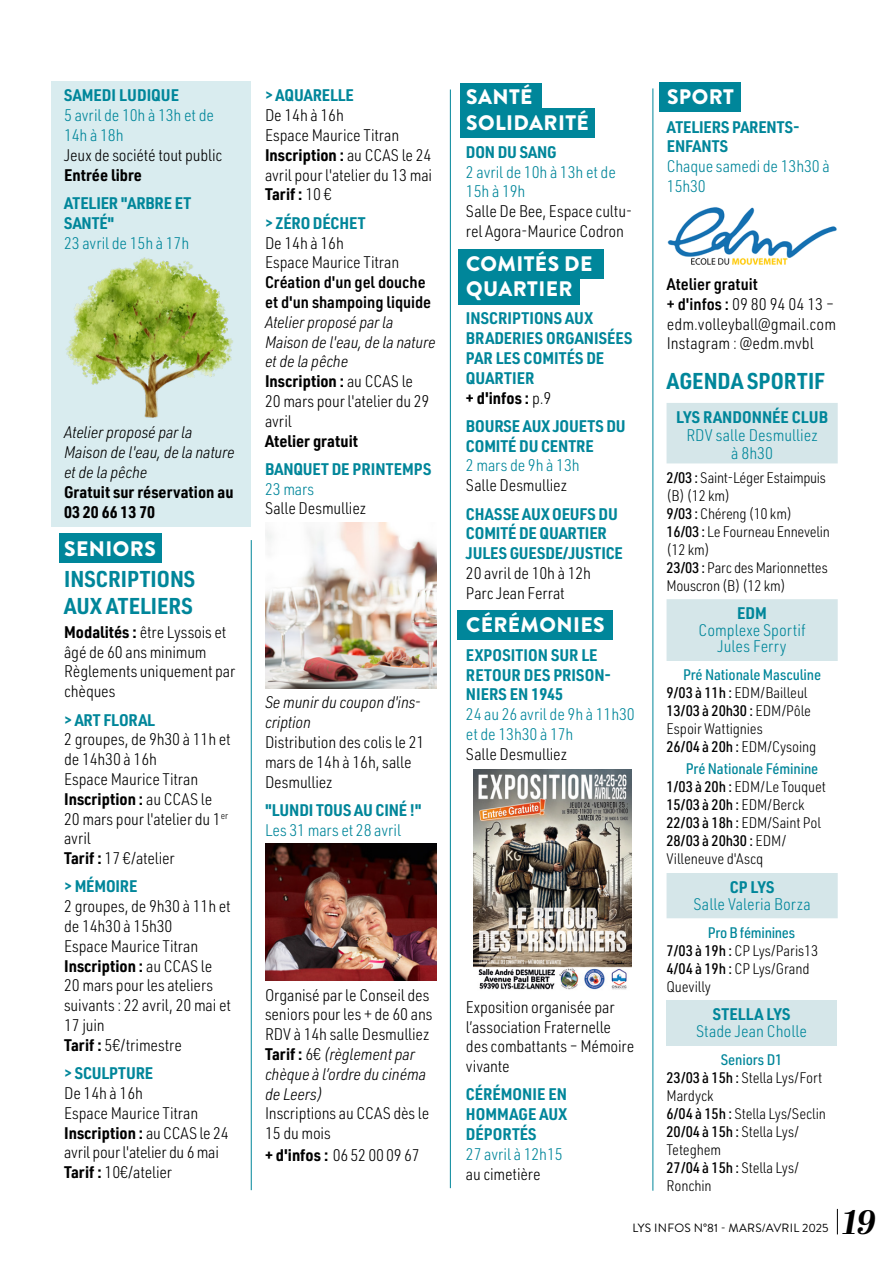
<style>
.page{position:relative;width:893px;height:1263px;background:#fff}
.page>*{position:absolute;margin:0;border:0;box-sizing:border-box;transform-origin:0 0}
.t1{font:italic 700 33.75px "Abril Display";color:#000}
.t2{font:700 22.5px/27px "URWDIN Semi Cond";color:#00869a}
.t3{font:900 21px/25.2px "Brandon Grotesque";letter-spacing:.02em;color:#fff}
.t4{font:300 16.5px/19.8px "URWDIN Semi Cond";letter-spacing:-.01em;color:#000}
.t5{font:700 16.5px/19.8px "URWDIN Semi Cond";color:#00869a}
.t6{font:300 16.5px/19.8px "URWDIN Semi Cond";letter-spacing:-.01em;color:#00869a}
.t7{font:italic 300 16.5px/19.8px "URWDIN Semi Cond";letter-spacing:-.01em;color:#000}
.t8{font:700 16.5px/19.8px "URWDIN Semi Cond";color:#000}
.t9{font:600 16.5px/19.8px "URWDIN Semi Cond";color:#000}
.t10{font:300 15px/18px "URWDIN Semi Cond";letter-spacing:-.01em;color:#000}
.t11{font:12px "Brandon Grotesque";letter-spacing:.02em;color:#000}
.s1{font-weight:700}
.s2{font-weight:700;font-style:normal}
.s3{font-style:normal}
.s4{font-style:italic}
.s5{color:#000}
.s6{font-weight:300;color:#000}
.s7{font-weight:600}
.s8{font-weight:500}
.s9{font-weight:500;color:#00869a}
</style>
<div class="page">
<div style="left:457px;top:610px;width:155px;height:30px;background:#00869a"></div>
<div style="left:60px;top:533px;width:102px;height:30px;background:#00869a"></div>
<div style="left:458px;top:275px;width:122px;height:30px;background:#00869a"></div>
<div style="left:458px;top:249px;width:146px;height:30px;background:#00869a"></div>
<div style="left:460px;top:108px;width:135px;height:30px;background:#00869a"></div>
<div style="left:460px;top:83px;width:82px;height:30px;background:#00869a"></div>
<div style="left:660px;top:82px;width:81px;height:30px;background:#00869a"></div>
<div style="left:51px;top:81px;width:200px;height:445px;background:#d9ecef"></div>
<svg style="left:837px;top:1209px;width:1px;height:25px"></svg>
<img style="left:66px;top:257px;width:167px;height:161px">
<img style="left:265px;top:522px;width:171px;height:166px">
<img style="left:265px;top:843px;width:171px;height:138px">
<img style="left:473px;top:770px;width:159px;height:220px">
<img style="left:667px;top:207px;width:170px;height:58px">
<hr style="left:251px;top:540px;width:1px;height:650px;background:#00869a">
<svg style="left:666px;top:403px;width:172px;height:515px"></svg>
<div style="left:666px;top:1000px;width:171px;height:45px;background:#d5e6e9"></div>
<hr style="left:450px;top:90px;width:1px;height:1098px;background:#00869a">
<hr style="left:652px;top:88px;width:1px;height:1103px;background:#00869a">
<p class="t5" style="left:64px;top:85px;width:116px">SAMEDI LUDIQUE</p>
<p class="t6" style="left:64px;top:105px;width:151px">5 avril de 10h à 13h et de<br>14h à 18h</p>
<p class="t4" style="left:64px;top:145px;width:160px">Jeux de société tout public</p>
<p class="t8" style="left:64px;top:164px;width:79px">Entrée libre</p>
<p class="t5" style="left:64px;top:192px;width:129px">ATELIER "ARBRE ET<br>SANTÉ"</p>
<p class="t6" style="left:64px;top:232px;width:127px">23 avril de 15h à 17h</p>
<p class="t7" style="left:64px;top:422px;width:172px">Atelier proposé par la<br>Maison de l'eau, de la nature et de la pêche</p>
<p class="t8" style="left:64px;top:481px;width:171px">Gratuit sur réservation au<br>03 20 66 13 70</p>
<p class="t3" style="left:64px;top:536px;width:93px">SENIORS</p>
<h2 class="t2" style="left:64px;top:564px;width:133px">INSCRIPTIONS<br>AUX ATELIERS</h2>
<p class="t4" style="left:64px;top:622px;width:173px"><span class="s1">Modalités :</span> être Lyssois et âgé de 60 ans minimum<br>Règlements uniquement par chèques</p>
<p class="t5" style="left:64px;top:709px;width:92px">&gt; ART FLORAL</p>
<p class="t4" style="left:64px;top:729px;width:168px">2 groupes, de 9h30 à 11h et de 14h30 à 16h<br>Espace Maurice Titran<br><span class="s1">Inscription :</span> au CCAS le<br>20 mars pour l'atelier du 1<sup>er </sup>avril<br><span class="s1">Tarif :</span> 17 €/atelier</p>
<p class="t5" style="left:64px;top:876px;width:75px">&gt; MÉMOIRE</p>
<p class="t4" style="left:64px;top:896px;width:168px">2 groupes, de 9h30 à 11h et de 14h30 à 15h30<br>Espace Maurice Titran<br><span class="s1">Inscription :</span> au CCAS le<br>20 mars pour les ateliers suivants : 22 avril, 20 mai et<br>17 juin<br><span class="s1">Tarif :</span> 5€/trimestre</p>
<p class="t5" style="left:64px;top:1063px;width:91px">&gt; SCULPTURE</p>
<p class="t4" style="left:64px;top:1083px;width:166px">De 14h à 16h<br>Espace Maurice Titran<br><span class="s1">Inscription :</span> au CCAS le 24 avril pour l'atelier du 6 mai<br><span class="s1">Tarif :</span> 10€/atelier</p>
<p class="t5" style="left:265px;top:85px;width:90px">&gt; AQUARELLE</p>
<p class="t4" style="left:265px;top:105px;width:169px">De 14h à 16h<br>Espace Maurice Titran<br><span class="s1">Inscription :</span> au CCAS le 24 avril pour l'atelier du 13 mai<br><span class="s1">Tarif :</span> 10 €</p>
<p class="t5" style="left:265px;top:212px;width:102px">&gt; ZÉRO DÉCHET</p>
<p class="t4" style="left:265px;top:232px;width:136px">De 14h à 16h<br>Espace Maurice Titran</p>
<p class="t9" style="left:265px;top:272px;width:168px">Création d'un gel douche et d'un shampoing liquide</p>
<p class="t7" style="left:265px;top:311px;width:172px">Atelier proposé par la<br>Maison de l'eau, de la nature et de la pêche<br><span class="s2">Inscription :</span> <span class="s3">au CCAS le<br>20 mars pour l'atelier du 29 avril</span></p>
<p class="t8" style="left:265px;top:430px;width:94px">Atelier gratuit</p>
<p class="t5" style="left:265px;top:458px;width:168px">BANQUET DE PRINTEMPS</p>
<p class="t6" style="left:265px;top:478px;width:51px">23 mars</p>
<p class="t4" style="left:265px;top:498px;width:103px">Salle Desmulliez</p>
<p class="t7" style="left:265px;top:692px;width:158px">Se munir du coupon d'ins&shy;cription</p>
<p class="t4" style="left:265px;top:732px;width:161px">Distribution des colis le 21 mars de 14h à 16h, salle<br>Desmulliez</p>
<p class="t5" style="left:265px;top:799px;width:158px">"LUNDI TOUS AU CINÉ !"</p>
<p class="t6" style="left:265px;top:819px;width:138px">Les 31 mars et 28 avril</p>
<p class="t4" style="left:265px;top:984px;width:169px">Organisé par le Conseil des seniors pour les + de 60 ans<br>RDV à 14h salle Desmulliez<br><span class="s1">Tarif :</span> 6€ <span class="s4">(règlement par chèque à l’ordre du cinéma de Leers)</span></p>
<p class="t4" style="left:265px;top:1103px;width:166px">Inscriptions au CCAS dès le<br>15 du mois</p>
<p class="t4" style="left:265px;top:1144px;width:156px"><span class="s1">+ d'infos :</span> 06 52 00 09 67</p>
<p class="t3" style="left:466px;top:85px;width:124px">SANTÉ<br>SOLIDARITÉ</p>
<p class="t5" style="left:466px;top:141px;width:92px">DON DU SANG</p>
<p class="t6" style="left:466px;top:161px;width:151px">2 avril de 10h à 13h et de<br>15h à 19h</p>
<p class="t4" style="left:466px;top:201px;width:168px">Salle De Bee, Espace cultu&shy;rel Agora-Maurice Codron</p>
<p class="t3" style="left:466px;top:251px;width:128px">COMITÉS DE<br>QUARTIER</p>
<p class="t5" style="left:466px;top:308px;width:168px">INSCRIPTIONS AUX<br>BRADERIES ORGANISÉES<br>PAR LES COMITÉS DE<br>QUARTIER<br><span class="s5">+ d'infos :</span> <span class="s6">p.9</span></p>
<p class="t5" style="left:466px;top:415px;width:161px">BOURSE AUX JOUETS DU<br>COMITÉ DU CENTRE</p>
<p class="t6" style="left:466px;top:455px;width:115px">2 mars de 9h à 13h</p>
<p class="t4" style="left:466px;top:475px;width:103px">Salle Desmulliez</p>
<p class="t5" style="left:466px;top:503px;width:158px">CHASSE AUX OEUFS DU<br>COMITÉ DE QUARTIER<br>JULES GUESDE/JUSTICE</p>
<p class="t4" style="left:466px;top:563px;width:127px">20 avril de 10h à 12h<br>Parc Jean Ferrat</p>
<p class="t3" style="left:466px;top:613px;width:140px">CÉRÉMONIES</p>
<p class="t5" style="left:466px;top:644px;width:147px">EXPOSITION SUR LE<br>RETOUR DES PRISON-<br>NIERS EN 1945</p>
<p class="t6" style="left:466px;top:704px;width:170px">24 au 26 avril de 9h à 11h30 et de 13h30 à 17h</p>
<p class="t4" style="left:466px;top:743px;width:103px">Salle Desmulliez</p>
<p class="t4" style="left:466px;top:996px;width:170px">Exposition organisée par l’association Fraternelle des combattants – Mémoire vivante</p>
<p class="t5" style="left:466px;top:1084px;width:103px;text-align:justify">CÉRÉMONIE EN HOMMAGE AUX DÉPORTÉS</p>
<p class="t6" style="left:466px;top:1144px;width:98px">27 avril à 12h15</p>
<p class="t4" style="left:466px;top:1163px;width:76px">au cimetière</p>
<p class="t3" style="left:667px;top:85px;width:68px">SPORT</p>
<p class="t5" style="left:667px;top:116px;width:134px">ATELIERS PARENTS-<br>ENFANTS</p>
<p class="t6" style="left:667px;top:156px;width:164px">Chaque samedi de 13h30 à<br>15h30</p>
<p class="t4" style="left:667px;top:274px;width:171px"><span class="s7">Atelier gratuit<br>+ d'infos :</span> 09 80 94 04 13 – edm.volleyball@gmail.com<br>Instagram : @edm.mvbl</p>
<h2 class="t2" style="left:667px;top:367px;width:160px">AGENDA SPORTIF</h2>
<p class="t5" style="left:676px;top:407px;width:153px">LYS RANDONNÉE CLUB</p>
<p class="t6" style="left:686px;top:426px;width:133px;line-height:18px;text-align:center">RDV salle Desmulliez à 8h30</p>
<p class="t10" style="left:666px;top:468px;width:165px"><span class="s8">2/03 :</span> Saint-Léger Estaimpuis (B) (12 km)<br><span class="s8">9/03 :</span> Chéreng (10 km)<br><span class="s8">16/03 :</span> Le Fourneau Ennevelin (12 km)<br><span class="s8">23/03 :</span> Parc des Marionnettes<br>Mouscron (B) (12 km)</p>
<p class="t5" style="left:737px;top:603px;width:31px">EDM</p>
<p class="t6" style="left:699px;top:621px;width:109px;line-height:16.5px;text-align:center">Complexe Sportif<br>Jules Ferry</p>
<p class="t10" style="left:666px;top:665px;width:156px;text-indent:17px"><span class="s9">Pré Nationale Masculine<br></span><span class="s8">9/03 à 11h :</span> EDM/Bailleul<br><span class="s8">13/03 à 20h30 :</span> EDM/Pôle<br>Espoir Wattignies<br><span class="s8">26/04 à 20h :</span> EDM/Cysoing</p>
<p class="t10" style="left:666px;top:760px;width:161px;text-indent:19px"><span class="s9">Pré Nationale Féminine<br></span><span class="s8">1/03 à 20h :</span> EDM/Le Touquet<br><span class="s8">15/03 à 20h :</span> EDM/Berck<br><span class="s8">22/03 à 18h :</span> EDM/Saint Pol<br><span class="s8">28/03 à 20h30 :</span> EDM/<br>Villeneuve d'Ascq</p>
<p class="t5" style="left:730px;top:877px;width:46px">CP LYS</p>
<p class="t6" style="left:693px;top:893px;width:119px">Salle Valeria Borza</p>
<p class="t10" style="left:666px;top:923px;width:153px;text-indent:41px"><span class="s9">Pro B féminines<br></span><span class="s8">7/03 à 19h :</span> CP Lys/Paris13<br><span class="s8">4/04 à 19h :</span> CP Lys/Grand<br>Quevilly</p>
<p class="t5" style="left:713px;top:1004px;width:79px">STELLA LYS</p>
<p class="t6" style="left:696px;top:1020px;width:113px">Stade Jean Cholle</p>
<p class="t10" style="left:667px;top:1050px;width:161px;text-indent:54px"><span class="s9">Seniors D1<br></span><span class="s8">23/03 à 15h :</span> Stella Lys/Fort<br>Mardyck<br><span class="s8">6/04 à 15h :</span> Stella Lys/Seclin<br><span class="s8">20/04 à 15h :</span> Stella Lys/<br>Teteghem<br><span class="s8">27/04 à 15h :</span> Stella Lys/<br>Ronchin</p>
<p class="t11" style="left:632px;top:1220px;width:198px">LYS INFOS N°81 - MARS/AVRIL 2025</p>
<h1 class="t1" style="left:842px;top:1198px;width:36px">19</h1>
</div>
